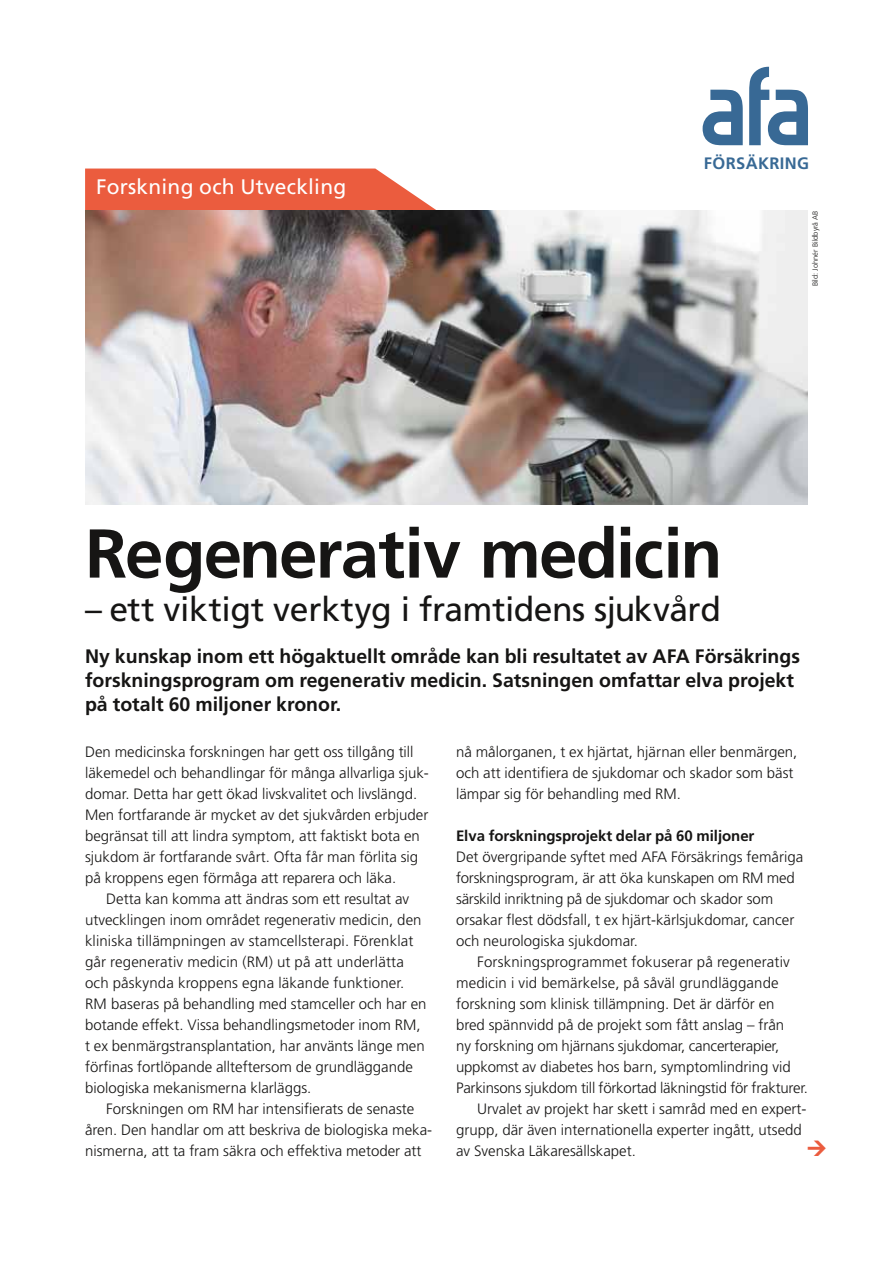
<style>
.page{position:relative;width:893px;height:1263px;background:#fff}
.page>*{position:absolute;margin:0;border:0;box-sizing:border-box;transform-origin:0 0}
.t1{font:700 69px "Frutiger LT Std";letter-spacing:-.025em;color:#161514}
.t2{font:33.75px "Frutiger LT Std";letter-spacing:-.01em;color:#161514}
.t3{font:21px "Frutiger LT Std";letter-spacing:.01em;color:#fff}
.t4{font:700 19.5px/24px "Frutiger LT Std";color:#161514}
.t5{font:700 16.5px "Frutiger LT Std";letter-spacing:.02em;color:#386995}
.t6{font:300 15px/21px "Frutiger LT Std";color:#161514}
.t7{font:700 15px "Frutiger LT Std";letter-spacing:-.005em;color:#161514}
.t8{font:300 7.5px "Frutiger LT Std";color:#161514}
</style>
<div class="page">
<svg style="left:703px;top:90px;width:40px;height:55px"></svg>
<svg style="left:749px;top:67px;width:59px;height:78px"></svg>
<svg style="left:85px;top:169px;width:352px;height:42px;background:#ea6a4f"></svg>
<img style="left:85px;top:211px;width:723px;height:294px">
<h3 class="t3" style="left:96px;top:175px;width:252px">Forskning och Utveckling</h3>
<p class="t5" style="left:704px;top:153px;width:107px">FÖRSÄKRING</p>
<p class="t8" style="left:811px;top:286px;width:77px;rotate:-90deg">Bild: Johnér Bildbyrå AB</p>
<h1 class="t1" style="left:85px;top:513px;width:639px">Regenerativ medicin</h1>
<h2 class="t2" style="left:85px;top:589px;width:637px">– ett viktigt verktyg i framtidens sjukvård</h2>
<h3 class="t4" style="left:85px;top:644px;width:716px">Ny kunskap inom ett högaktuellt område kan bli resultatet av AFA Försäkrings forskningsprogram om regenerativ medicin. Satsningen omfattar elva projekt på totalt 60 miljoner kronor.</h3>
<p class="t6" style="left:85px;top:741px;width:345px">Den medicinska forskningen har gett oss tillgång till läkemedel och behandlingar för många allvarliga sjuk&shy;domar. Detta har gett ökad livskvalitet och livslängd.<br>Men fortfarande är mycket av det sjukvården erbjuder begränsat till att lindra symptom, att faktiskt bota en sjukdom är fortfarande svårt. Ofta får man förlita sig på kroppens egen förmåga att reparera och läka.</p>
<p class="t6" style="left:85px;top:888px;width:343px;text-indent:21px">Detta kan komma att ändras som ett resultat av utvecklingen inom området regenerativ medicin, den kliniska tillämpningen av stamcellsterapi. Förenklat går regenerativ medicin (RM) ut på att underlätta och påskynda kroppens egna läkande funktioner.<br>RM baseras på behandling med stamceller och har en botande effekt. Vissa behandlingsmetoder inom RM, t ex benmärgstransplantation, har använts länge men förfinas fortlöpande allteftersom de grundläggande biologiska mekanismerna klarläggs.</p>
<p class="t6" style="left:85px;top:1098px;width:349px;text-indent:21px">Forskningen om RM har intensifierats de senaste åren. Den handlar om att beskriva de biologiska meka&shy;nismerna, att ta fram säkra och effektiva metoder att</p>
<p class="t6" style="left:456px;top:741px;width:343px">nå målorganen, t ex hjärtat, hjärnan eller benmärgen, och att identifiera de sjukdomar och skador som bäst lämpar sig för behandling med RM.</p>
<p class="t7" style="left:456px;top:826px;width:300px">Elva forskningsprojekt delar på 60 miljoner</p>
<p class="t6" style="left:456px;top:846px;width:349px">Det övergripande syftet med AFA Försäkrings femåriga forskningsprogram, är att öka kunskapen om RM med särskild inriktning på de sjukdomar och skador som orsakar flest dödsfall, t ex hjärt-kärlsjukdomar, cancer och neurologiska sjukdomar.</p>
<p class="t6" style="left:477px;top:951px;width:314px">Forskningsprogrammet fokuserar på regenerativ</p>
<p class="t6" style="left:456px;top:972px;width:324px">medicin i vid bemärkelse, på såväl grundläggande</p>
<p class="t6" style="left:456px;top:993px;width:320px">forskning som klinisk tillämpning. Det är därför en</p>
<p class="t6" style="left:456px;top:1014px;width:330px">bred spännvidd på de projekt som fått anslag – från</p>
<p class="t6" style="left:456px;top:1035px;width:325px">ny forskning om hjärnans sjukdomar, cancerterapier,</p>
<p class="t6" style="left:456px;top:1056px;width:336px">uppkomst av diabetes hos barn, symptomlindring vid</p>
<p class="t6" style="left:456px;top:1077px;width:353px">Parkinsons sjukdom till förkortad läkningstid för frakturer.</p>
<p class="t6" style="left:477px;top:1098px;width:331px">Urvalet av projekt har skett i samråd med en expert-</p>
<p class="t6" style="left:456px;top:1119px;width:347px">grupp, där även internationella experter ingått, utsedd</p>
<p class="t6" style="left:456px;top:1140px;width:181px">av Svenska Läkaresällskapet.</p>
</div>
